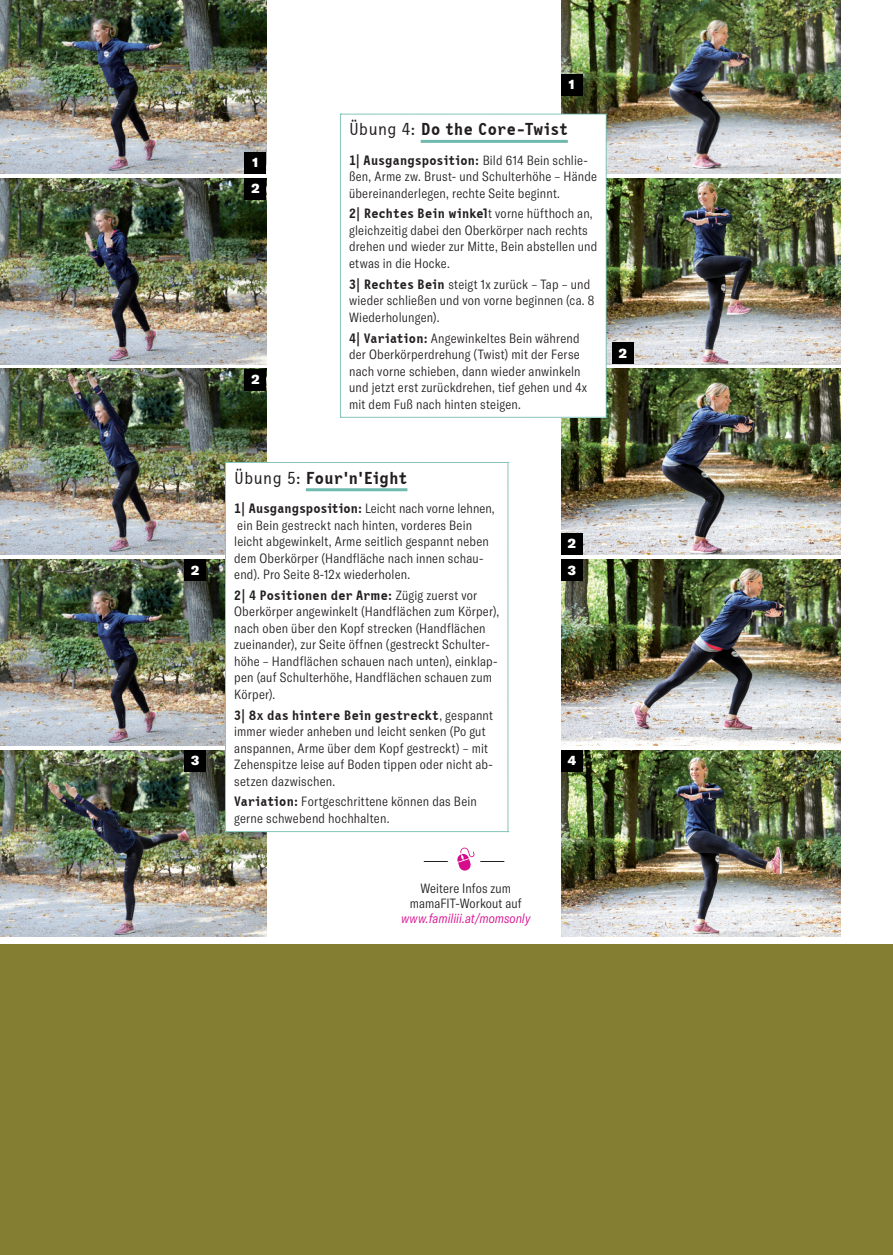
<style>
.page{position:relative;width:893px;height:1255px;background:#fff}
.page>*{position:absolute;margin:0;border:0;box-sizing:border-box;transform-origin:0 0}
.t1{font:700 18px "New Letter Gothic TT";letter-spacing:.025em;color:#231f20}
.t2{font:700 14.1px "New Letter Gothic TT";letter-spacing:.015em;color:#231f20}
.t3{font:300 condensed 13.2px/16.5px "GT America";letter-spacing:.015em;color:#231f20}
.t4{font:italic 300 condensed 13.2px "GT America";color:#d70c8c}
.t5{font:900 13.2px "GT America";color:#fff}
.s1{font-weight:400}
.s2{font-family:"GT America";font-weight:300;font-stretch:condensed;font-size:13.2px}
.s3{font-family:"New Letter Gothic TT";font-weight:700;font-stretch:normal;font-size:14.1px}
</style>
<div class="page">
<div style="left:0;top:944px;width:893px;height:310px;background:#837e31"></div>
<img style="left:0;top:750px;width:266px;height:186px">
<img style="left:561px;top:750px;width:279px;height:186px">
<img style="left:0;top:369px;width:266px;height:186px">
<img style="left:561px;top:369px;width:279px;height:186px">
<img style="left:0;top:559px;width:225px;height:186px">
<img style="left:561px;top:559px;width:279px;height:186px">
<img style="left:0;top:0;width:266px;height:173px">
<img style="left:561px;top:0;width:279px;height:173px">
<img style="left:0;top:178px;width:266px;height:186px">
<img style="left:607px;top:178px;width:233px;height:186px">
<svg style="left:340px;top:114px;width:267px;height:304px"></svg>
<svg style="left:225px;top:462px;width:284px;height:370px"></svg>
<div style="left:245px;top:152px;width:21px;height:21px;background:#000"></div>
<div style="left:561px;top:74px;width:22px;height:22px;background:#000"></div>
<div style="left:245px;top:178px;width:21px;height:21px;background:#000"></div>
<div style="left:612px;top:343px;width:22px;height:21px;background:#000"></div>
<div style="left:245px;top:369px;width:21px;height:21px;background:#000"></div>
<div style="left:561px;top:533px;width:22px;height:22px;background:#000"></div>
<div style="left:185px;top:559px;width:21px;height:22px;background:#000"></div>
<div style="left:561px;top:559px;width:22px;height:22px;background:#000"></div>
<div style="left:185px;top:750px;width:21px;height:21px;background:#000"></div>
<div style="left:561px;top:750px;width:22px;height:21px;background:#000"></div>
<svg style="left:457px;top:847px;width:17px;height:23px"></svg>
<svg style="left:424px;top:861px;width:24px;height:1px"></svg>
<svg style="left:480px;top:861px;width:24px;height:1px"></svg>
<p class="t5" style="left:252px;top:153px;width:7px">1</p>
<p class="t5" style="left:251px;top:180px;width:10px">2</p>
<p class="t5" style="left:251px;top:370px;width:10px">2</p>
<p class="t5" style="left:569px;top:76px;width:7px">1</p>
<h1 class="t1" style="left:349px;top:119px;width:220px"><span class="s1">Übung 4:</span> Do the Core-Twist</h1>
<p class="t2" style="left:349px;top:152px;width:240px">1| Ausgangsposition: <span class="s2">Bild 614 Bein schlie-</span></p>
<p class="t3" style="left:349px;top:168px;width:249px">ßen, Arme zw. Brust- und Schulterhöhe – Hände übereinanderlegen, rechte Seite beginnt.</p>
<p class="t2" style="left:349px;top:206px;width:245px">2| Rechtes Bein winkel<span class="s2">t vorne hüfthoch an,</span></p>
<p class="t3" style="left:349px;top:222px;width:250px">gleichzeitig dabei den Oberkörper nach rechts drehen und wieder zur Mitte, Bein abstellen und etwas in die Hocke.</p>
<p class="t3" style="left:349px;top:276px;width:247px"><span class="s3">3| Rechtes Bein</span> steigt 1x zurück – Tap – und wieder schließen und von vorne beginnen (ca. 8<br>Wiederholungen).</p>
<p class="t3" style="left:349px;top:330px;width:239px"><span class="s3">4| Variation:</span> Angewinkeltes Bein während der Oberkörperdrehung (Twist) mit der Ferse nach vorne schieben, dann wieder anwinkeln und jetzt erst zurückdrehen, tief gehen und 4x mit dem Fuß nach hinten steigen.</p>
<p class="t5" style="left:619px;top:344px;width:10px">2</p>
<h1 class="t1" style="left:234px;top:467px;width:175px"><span class="s1">Übung 5:</span> Four’n’Eight</h1>
<p class="t3" style="left:234px;top:500px;width:262px"><span class="s3">1| Ausgangsposition:</span> Leicht nach vorne lehnen, ein Bein gestreckt nach hinten, vorderes Bein leicht abgewinkelt, Arme seitlich gespannt neben dem Oberkörper (Handfläche nach innen schau&shy;end). Pro Seite 8-12x wiederholen.</p>
<p class="t2" style="left:234px;top:587px;width:244px">2| 4 Positionen der Arme: <span class="s2">Zügig zuerst vor</span></p>
<p class="t3" style="left:234px;top:603px;width:266px">Oberkörper angewinkelt (Handflächen zum Körper), nach oben über den Kopf strecken (Handflächen zueinander), zur Seite öffnen (gestreckt Schulter&shy;höhe – Handflächen schauen nach unten), einklap&shy;pen (auf Schulterhöhe, Handflächen schauen zum Körper).</p>
<p class="t2" style="left:234px;top:706px;width:260px">3| 8x das hintere Bein gestreckt<span class="s2">, gespannt</span></p>
<p class="t3" style="left:234px;top:723px;width:260px">immer wieder anheben und leicht senken (Po gut anspannen, Arme über dem Kopf gestreckt) – mit Zehenspitze leise auf Boden tippen oder nicht ab&shy;setzen dazwischen.</p>
<p class="t3" style="left:234px;top:793px;width:244px"><span class="s3">Variation:</span> Fortgeschrittene können das Bein gerne schwebend hochhalten.</p>
<p class="t5" style="left:568px;top:535px;width:10px">2</p>
<p class="t5" style="left:191px;top:561px;width:10px">2</p>
<p class="t5" style="left:568px;top:561px;width:10px">3</p>
<p class="t5" style="left:191px;top:752px;width:10px">3</p>
<p class="t5" style="left:568px;top:752px;width:10px">4</p>
<p class="t3" style="left:410px;top:880px;width:113px;line-height:15px;text-align:center">Weitere Infos zum mamaFIT-Workout auf</p>
<p class="t4" style="left:401px;top:910px;width:131px">www.familiii.at/momsonly</p>
</div>
